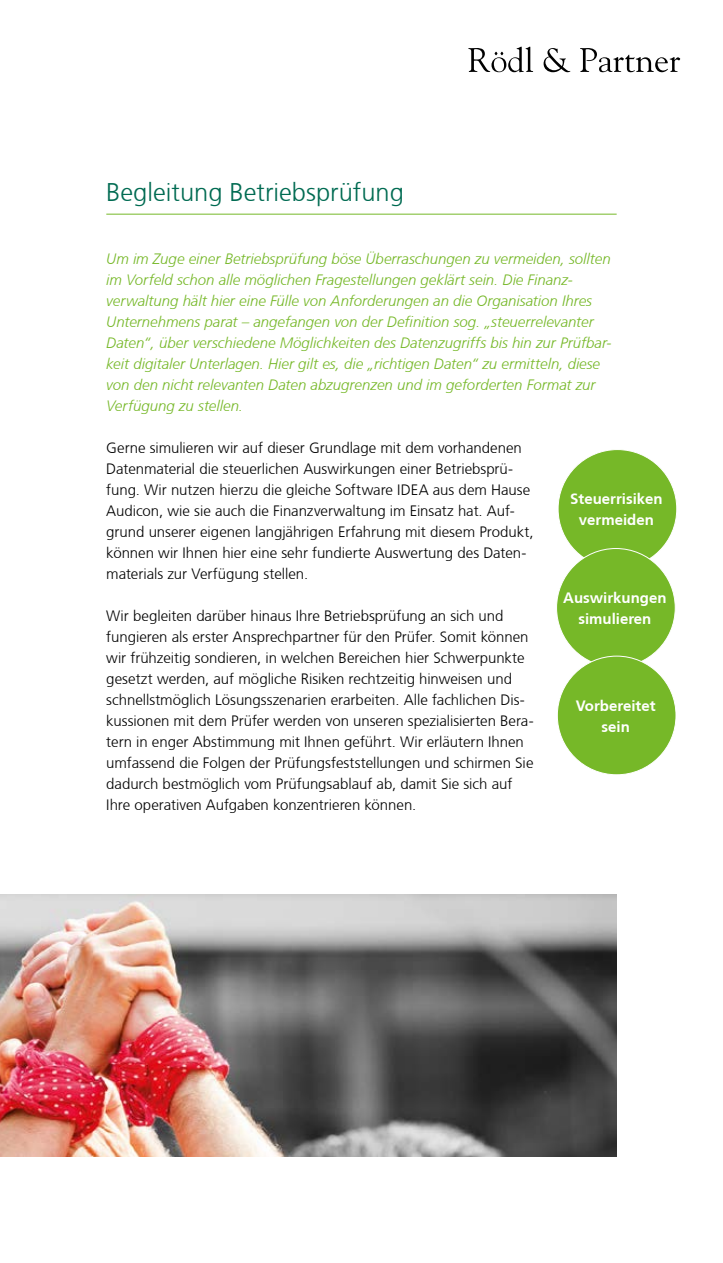
<style>
.page{position:relative;width:723px;height:1263px;background:#fff}
.page>*{position:absolute;margin:0;border:0;box-sizing:border-box;transform-origin:0 0}
.t1{font:300 25.5px "Frutiger CE";color:#006b52}
.t2{font:300 15px/21px "Frutiger CE";color:#000}
.t3{font:italic 300 15px/21px "Frutiger CE";color:#76b828}
.t4{font:700 15px/21px "Frutiger CE";color:#fff;text-align:center}
</style>
<div class="page">
<svg style="left:468px;top:47px;width:65px;height:25px"></svg>
<svg style="left:543px;top:48px;width:27px;height:24px"></svg>
<svg style="left:580px;top:48px;width:100px;height:24px"></svg>
<hr style="left:106px;top:214px;width:511px;height:1px;background:#76b828">
<img style="left:0;top:894px;width:617px;height:263px">
<div style="left:558px;top:450px;width:119px;height:118px;background:#76b828;border-radius:50%"></div>
<div style="left:556px;top:548px;width:119px;height:119px;background:#76b828;border-radius:50%"></div>
<div style="left:557px;top:656px;width:119px;height:119px;background:#76b828;border-radius:50%"></div>
<h1 class="t1" style="left:106px;top:177px;width:299px">Begleitung Betriebsprüfung</h1>
<p class="t3" style="left:106px;top:248px;width:506px">Um im Zuge einer Betriebsprüfung böse Überraschungen zu vermeiden, sollten im Vorfeld schon alle möglichen Fragestellungen geklärt sein. Die Finanz&shy;verwaltung hält hier eine Fülle von Anforderungen an die Organisation Ihres Unternehmens parat – angefangen von der Definition sog. „steuerrelevanter Daten“, über verschiedene Möglichkeiten des Datenzugriffs bis hin zur Prüfbar&shy;keit digitaler Unterlagen. Hier gilt es, die „richtigen Daten“ zu ermitteln, diese von den nicht relevanten Daten abzugrenzen und im geforderten Format zur Verfügung zu stellen.</p>
<p class="t2" style="left:106px;top:437px;width:429px">Gerne simulieren wir auf dieser Grundlage mit dem vorhandenen Datenmaterial die steuerlichen Auswirkungen einer Betriebsprü&shy;fung. Wir nutzen hierzu die gleiche Software IDEA aus dem Hause Audicon, wie sie auch die Finanzverwaltung im Einsatz hat. Auf&shy;grund unserer eigenen langjährigen Erfahrung mit diesem Produkt, können wir Ihnen hier eine sehr fundierte Auswertung des Daten&shy;materials zur Verfügung stellen.</p>
<p class="t2" style="left:106px;top:605px;width:429px">Wir begleiten darüber hinaus Ihre Betriebsprüfung an sich und fungieren als erster Ansprechpartner für den Prüfer. Somit können wir frühzeitig sondieren, in welchen Bereichen hier Schwerpunkte gesetzt werden, auf mögliche Risiken rechtzeitig hinweisen und schnellstmöglich Lösungsszenarien erarbeiten. Alle fachlichen Dis&shy;kussionen mit dem Prüfer werden von unseren spezialisierten Bera&shy;tern in enger Abstimmung mit Ihnen geführt. Wir erläutern Ihnen umfassend die Folgen der Prüfungsfeststellungen und schirmen Sie dadurch bestmöglich vom Prüfungsablauf ab, damit Sie sich auf Ihre operativen Aufgaben konzentrieren können.</p>
<p class="t4" style="left:570px;top:488px;width:94px">Steuerrisiken vermeiden</p>
<p class="t4" style="left:563px;top:587px;width:105px">Auswirkungen simulieren</p>
<p class="t4" style="left:576px;top:695px;width:81px">Vorbereitet sein</p>
</div>
